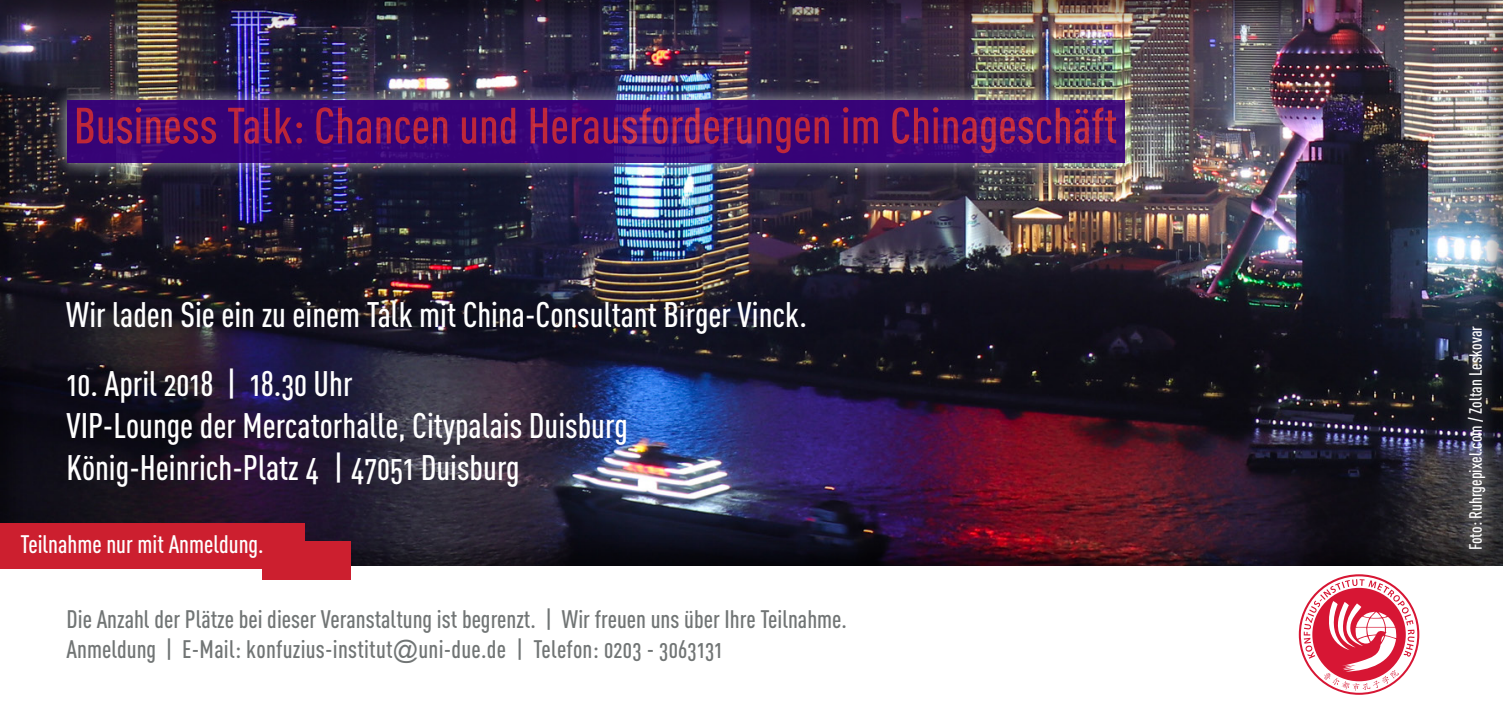
<style>
.page{position:relative;width:1503px;height:709px;background:#fff}
.page>*{position:absolute;margin:0;border:0;box-sizing:border-box;transform-origin:0 0}
.t1{font:50px "DIN Cond Medium Alternate";color:#d0283a}
.t2{font:35px "DIN Cond Medium Alternate";color:#fff}
.t3{font:25px/30px "DIN Cond Medium Alternate";color:#717575}
.t4{font:25px "DIN Cond Medium Alternate";color:#fff}
.t5{font:17.5px "DIN Cond Medium Alternate";color:#fff}
.s1{font-family:"Gill Sans"}
</style>
<div class="page">
<div style="left:0;top:0;width:1502px;height:567px;background:#231f20;opacity:.5"></div>
<div style="left:50px;top:84px;width:1090px;height:95px;background:#fff;opacity:.75"></div>
<svg style="left:67px;top:101px;width:1057px;height:62px;background:#39067a"></svg>
<svg style="left:1298px;top:574px;width:121px;height:120px"></svg>
<div style="left:1454px;top:312px;width:45px;height:252px;background:#fff;opacity:.5"></div>
<div style="left:0;top:523px;width:305px;height:45px;background:#cc1f2f"></div>
<div style="left:262px;top:541px;width:88px;height:38px;background:#cc1f2f"></div>
<h1 class="t1" style="left:74px;top:96px;width:1044px">Business Talk: Chancen und Herausforderungen im Chinageschäft</h1>
<p class="t2" style="left:66px;top:294px;width:742px">Wir laden Sie ein zu einem Talk mit China-Consultant Birger Vinck.</p>
<p class="t2" style="left:67px;top:362px;width:287px">10. April 2018 | 18.30 Uhr</p>
<p class="t2" style="left:67px;top:404px;width:563px">VIP-Lounge der Mercatorhalle, Citypalais Duisburg</p>
<p class="t2" style="left:67px;top:446px;width:454px">König-Heinrich-Platz 4 | 47051 Duisburg</p>
<p class="t4" style="left:21px;top:529px;width:244px">Teilnahme nur mit Anmeldung.</p>
<p class="t3" style="left:67px;top:604px;width:781px">Die Anzahl der Plätze bei dieser Veranstaltung ist begrenzt. | Wir freuen uns über Ihre Teilnahme.<br>Anmeldung | E-Mail: konfuzius-institut<span class="s1">@</span>uni-due.de | Telefon: 0203 - 3063131</p>
<p class="t5" style="left:1465px;top:550px;width:226px;rotate:-90deg">Foto: Ruhrgepixel.com / Zoltan Leskovar</p>
</div>
